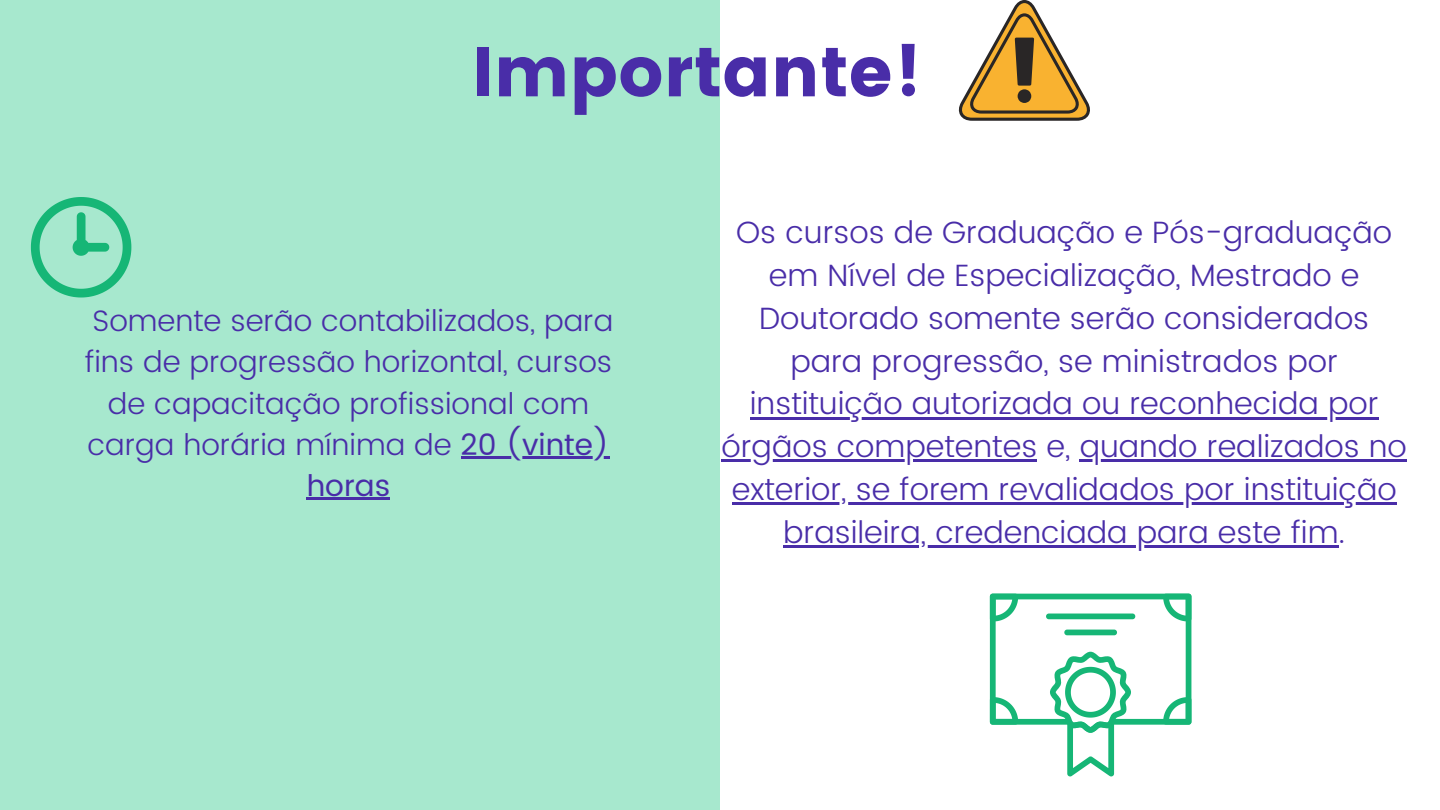
<style>
.page{position:relative;width:1440px;height:810px;background:#a7e8ce}
.page>*{position:absolute;margin:0;border:0;box-sizing:border-box;transform-origin:0 0}
.t1{font:69.8px "Poppins";color:#492da8}
.t2{font:300 30.8px/42.8px "Poppins";color:#492da8;text-align:center}
.t3{font:300 29.6px/41.2px "Poppins";color:#492da8;text-align:center}
.s1{font-weight:400}
</style>
<div class="page">
<div style="left:720px;top:0;width:720px;height:810px;background:#fff"></div>
<svg style="left:958px;top:0;width:133px;height:121px;background:#d2b683"></svg>
<svg style="left:31px;top:197px;width:100px;height:101px"></svg>
<hr style="left:461px;top:456px;width:149px;height:3px;background:#492da8">
<hr style="left:307px;top:498px;width:83px;height:2px;background:#492da8">
<hr style="left:750px;top:417px;width:629px;height:3px;background:#492da8">
<hr style="left:722px;top:459px;width:315px;height:3px;background:#492da8">
<hr style="left:1080px;top:459px;width:327px;height:3px;background:#492da8">
<hr style="left:732px;top:502px;width:665px;height:3px;background:#492da8">
<hr style="left:783px;top:545px;width:556px;height:3px;background:#492da8">
<svg style="left:990px;top:594px;width:201px;height:182px;background:#cdefe1"></svg>
<p class="t1" style="left:471px;top:31px;width:452px">Importante!</p>
<p class="t3" style="left:85px;top:300px;width:530px">Somente serão contabilizados, para fins de progressão horizontal, cursos de capacitação profissional com carga horária mínima de <span class="s1">20 (vinte) horas</span></p>
<p class="t2" style="left:722px;top:211px;width:687px">Os cursos de Graduação e Pós-graduação em Nível de Especialização, Mestrado e Doutorado somente serão considerados para progressão, se ministrados por instituição autorizada ou reconhecida por órgãos competentes e, quando realizados no exterior, se forem revalidados por instituição brasileira, credenciada para este fim.</p>
</div>
